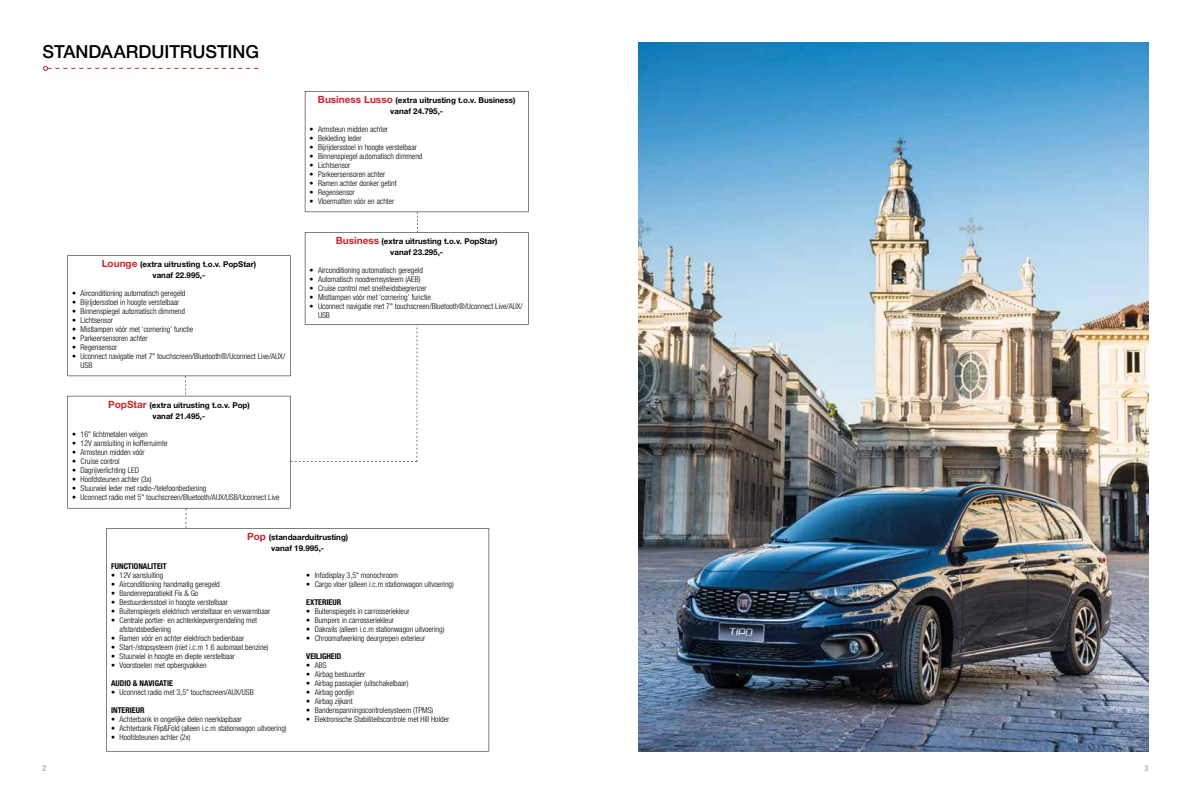
<style>
.page{position:relative;width:1191px;height:794px;background:#fff}
.page>*{position:absolute;margin:0;border:0;box-sizing:border-box;transform-origin:0 0}
.t1{font:500 18px "Helvetica Neue LT Std";letter-spacing:-.005em;color:#000}
.t2{font:300 condensed 8px/9px "Helvetica Neue LT Std";color:#000}
.t3{font:700 8px/11px "Helvetica Neue LT Std";color:#000;text-align:center}
.t4{font:700 condensed 8px "Helvetica Neue LT Std";color:#000}
.t5{font:condensed 8px "Helvetica Neue LT Std";color:#8b8d8d}
.s1{font-size:10px;color:#c8262e}
</style>
<div class="page">
<img style="left:638px;top:43px;width:510px;height:708px">
<svg style="left:106px;top:528px;width:383px;height:223px"></svg>
<svg style="left:67px;top:91px;width:461px;height:437px"></svg>
<svg style="left:43px;top:66px;width:215px;height:5px"></svg>
<h1 class="t1" style="left:43px;top:41px;width:218px">STANDAARDUITRUSTING</h1>
<p class="t3" style="left:102px;top:259px;width:156px"><span class="s1">Lounge</span> (extra uitrusting t.o.v. PopStar) vanaf 22.995,-</p>
<p class="t2" style="left:72px;top:289px;width:115px">• Airconditioning automatisch geregeld</p>
<p class="t2" style="left:72px;top:298px;width:109px">• Bijrijdersstoel in hoogte verstelbaar</p>
<p class="t2" style="left:72px;top:307px;width:114px">• Binnenspiegel automatisch dimmend</p>
<p class="t2" style="left:72px;top:316px;width:42px">• Lichtsensor</p>
<p class="t2" style="left:72px;top:325px;width:123px">• Mistlampen vóór met ‘cornering’ functie</p>
<p class="t2" style="left:72px;top:334px;width:77px">• Parkeersensoren achter</p>
<p class="t2" style="left:72px;top:343px;width:47px">• Regensensor</p>
<p class="t2" style="left:81px;top:352px;width:206px;text-indent:-9px">• Uconnect navigatie met 7" touchscreen/Bluetooth®/Uconnect Live/AUX/<br>USB</p>
<p class="t3" style="left:108px;top:399px;width:143px"><span class="s1">PopStar</span> (extra uitrusting t.o.v. Pop) vanaf 21.495,-</p>
<p class="t2" style="left:72px;top:429px;width:77px">• 16" lichtmetalen velgen</p>
<p class="t2" style="left:72px;top:438px;width:97px">• 12V aansluiting in kofferruimte</p>
<p class="t2" style="left:72px;top:447px;width:74px">• Armsteun midden vóór</p>
<p class="t2" style="left:72px;top:456px;width:49px">• Cruise control</p>
<p class="t2" style="left:72px;top:465px;width:68px">• Dagrijverlichting LED</p>
<p class="t2" style="left:72px;top:474px;width:81px">• Hoofdsteunen achter (3x)</p>
<p class="t2" style="left:72px;top:483px;width:136px">• Stuurwiel leder met radio-/telefoonbediening</p>
<p class="t2" style="left:72px;top:492px;width:209px">• Uconnect radio met 5" touchscreen/Bluetooth/AUX/USB/Uconnect Live</p>
<p class="t3" style="left:318px;top:94px;width:199px"><span class="s1">Business Lusso</span> (extra uitrusting t.o.v. Business) vanaf 24.795,-</p>
<p class="t2" style="left:309px;top:124px;width:80px">• Armsteun midden achter</p>
<p class="t2" style="left:309px;top:133px;width:54px">• Bekleding leder</p>
<p class="t2" style="left:309px;top:142px;width:109px">• Bijrijdersstoel in hoogte verstelbaar</p>
<p class="t2" style="left:309px;top:151px;width:114px">• Binnenspiegel automatisch dimmend</p>
<p class="t2" style="left:309px;top:160px;width:42px">• Lichtsensor</p>
<p class="t2" style="left:309px;top:169px;width:77px">• Parkeersensoren achter</p>
<p class="t2" style="left:309px;top:178px;width:89px">• Ramen achter donker getint</p>
<p class="t2" style="left:309px;top:187px;width:47px">• Regensensor</p>
<p class="t2" style="left:309px;top:196px;width:86px">• Vloermatten vóór en achter</p>
<p class="t3" style="left:336px;top:236px;width:163px"><span class="s1">Business</span> (extra uitrusting t.o.v. PopStar) vanaf 23.295,-</p>
<p class="t2" style="left:309px;top:266px;width:115px">• Airconditioning automatisch geregeld</p>
<p class="t2" style="left:309px;top:275px;width:113px">• Automatisch noodremsysteem (AEB)</p>
<p class="t2" style="left:309px;top:284px;width:119px">• Cruise control met snelheidsbegrenzer</p>
<p class="t2" style="left:309px;top:293px;width:123px">• Mistlampen vóór met ‘cornering’ functie</p>
<p class="t2" style="left:318px;top:302px;width:206px;text-indent:-9px">• Uconnect navigatie met 7" touchscreen/Bluetooth®/Uconnect Live/AUX/<br>USB</p>
<p class="t3" style="left:247px;top:531px;width:103px"><span class="s1">Pop</span> (standaarduitrusting) vanaf 19.995,-</p>
<p class="t4" style="left:111px;top:561px;width:57px">FUNCTIONALITEIT</p>
<p class="t2" style="left:111px;top:571px;width:54px">• 12V aansluiting</p>
<p class="t2" style="left:111px;top:580px;width:110px">• Airconditioning handmatig geregeld</p>
<p class="t2" style="left:111px;top:589px;width:89px">• Bandenreparatiekit Fix &amp; Go</p>
<p class="t2" style="left:111px;top:598px;width:119px">• Bestuurdersstoel in hoogte verstelbaar</p>
<p class="t2" style="left:111px;top:607px;width:161px">• Buitenspiegels elektrisch verstelbaar en verwarmbaar</p>
<p class="t2" style="left:120px;top:616px;width:139px;text-indent:-9px">• Centrale portier- en achterklepvergrendeling met afstandsbediening</p>
<p class="t2" style="left:111px;top:634px;width:135px">• Ramen vóór en achter elektrisch bedienbaar</p>
<p class="t2" style="left:111px;top:643px;width:159px">• Start-/stopsysteem (niet i.c.m 1.6 automaat benzine)</p>
<p class="t2" style="left:111px;top:652px;width:125px">• Stuurwiel in hoogte en diepte verstelbaar</p>
<p class="t2" style="left:111px;top:661px;width:97px">• Voorstoelen met opbergvakken</p>
<p class="t4" style="left:111px;top:678px;width:63px">AUDIO &amp; NAVIGATIE</p>
<p class="t2" style="left:111px;top:688px;width:144px">• Uconnect radio met 3,5" touchscreen/AUX/USB</p>
<p class="t4" style="left:111px;top:705px;width:35px">INTERIEUR</p>
<p class="t2" style="left:111px;top:715px;width:132px">• Achterbank in ongelijke delen neerklapbaar</p>
<p class="t2" style="left:111px;top:724px;width:177px">• Achterbank Flip&amp;Fold (alleen i.c.m stationwagon uitvoering)</p>
<p class="t2" style="left:111px;top:733px;width:81px">• Hoofdsteunen achter (2x)</p>
<p class="t2" style="left:306px;top:571px;width:93px">• Infodisplay 3,5" monochroom</p>
<p class="t2" style="left:306px;top:580px;width:149px">• Cargo vloer (alleen i.c.m stationwagon uitvoering)</p>
<p class="t4" style="left:306px;top:597px;width:36px">EXTERIEUR</p>
<p class="t2" style="left:306px;top:607px;width:105px">• Buitenspiegels in carrosseriekleur</p>
<p class="t2" style="left:306px;top:616px;width:89px">• Bumpers in carrosseriekleur</p>
<p class="t2" style="left:306px;top:625px;width:140px">• Dakrails (alleen i.c.m stationwagon uitvoering)</p>
<p class="t2" style="left:306px;top:634px;width:121px">• Chroomafwerking deurgrepen exterieur</p>
<p class="t4" style="left:306px;top:651px;width:37px">VEILIGHEID</p>
<p class="t2" style="left:306px;top:661px;width:22px">• ABS</p>
<p class="t2" style="left:306px;top:670px;width:61px">• Airbag bestuurder</p>
<p class="t2" style="left:306px;top:679px;width:104px">• Airbag passagier (uitschakelbaar)</p>
<p class="t2" style="left:306px;top:688px;width:49px">• Airbag gordijn</p>
<p class="t2" style="left:306px;top:697px;width:48px">• Airbag zijkant</p>
<p class="t2" style="left:306px;top:706px;width:129px">• Bandenspanningscontrolesysteem (TPMS)</p>
<p class="t2" style="left:306px;top:715px;width:145px">• Elektronische Stabiliteitscontrole met Hill Holder</p>
<p class="t5" style="left:43px;top:763px;width:5px">2</p>
<p class="t5" style="left:1144px;top:763px;width:5px">3</p>
</div>
